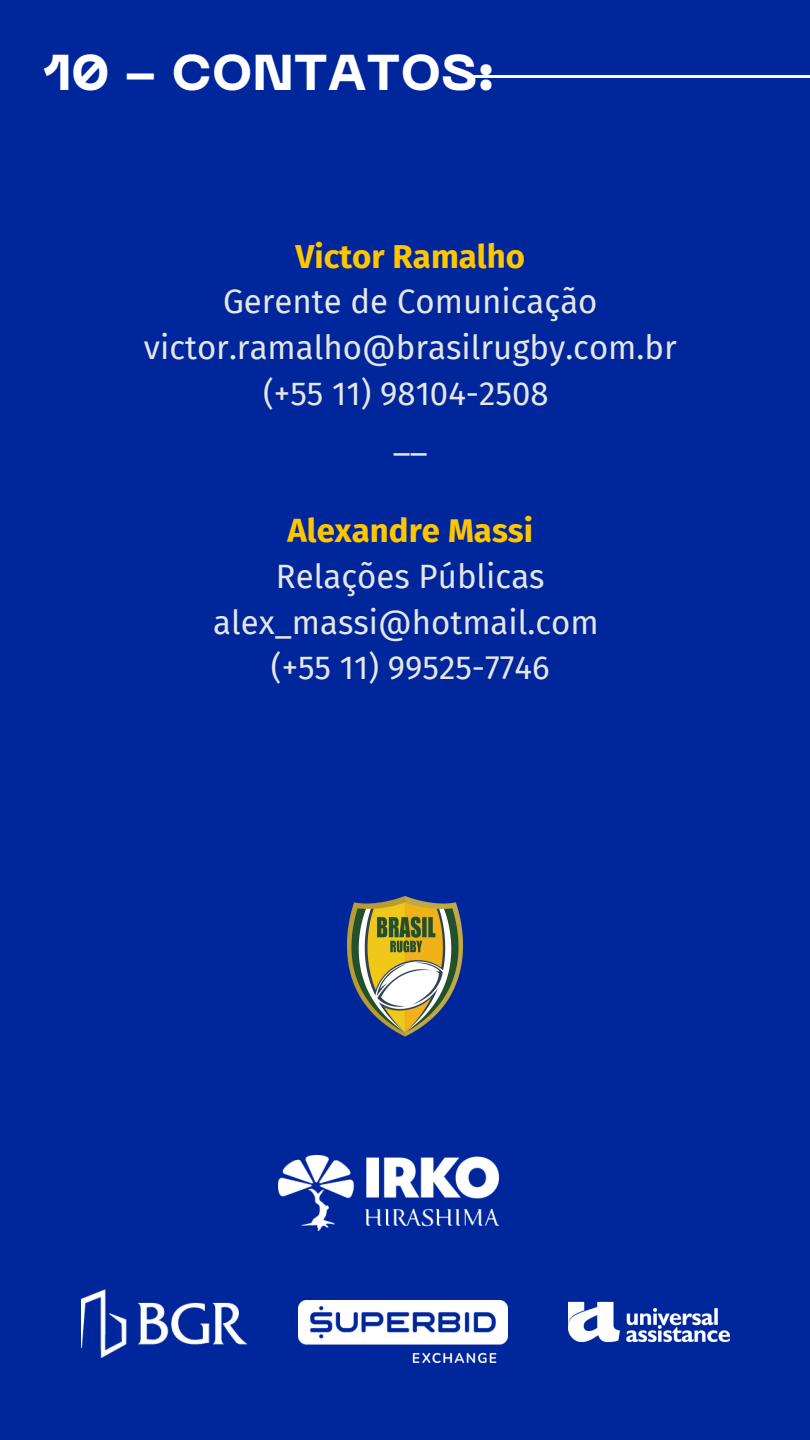
<style>
.page{position:relative;width:810px;height:1440px;background:#00269c}
.page>*{position:absolute;margin:0;border:0;box-sizing:border-box;transform-origin:0 0}
.t1{font:800 50px "PP Neue Machina";color:#fff}
.t2{font:33px/45.8px "Fira Sans";color:#e6e6e6;text-align:center}
.t3{font:700 33px "Fira Sans";color:#ffc600}
</style>
<div class="page">
<img style="left:346px;top:896px;width:117px;height:141px">
<hr style="left:467px;top:75px;width:343px;height:3px;background:#fff">
<img style="left:298px;top:1300px;width:209px;height:63px">
<img style="left:568px;top:1301px;width:161px;height:42px">
<img style="left:279px;top:1155px;width:220px;height:76px">
<img style="left:81px;top:1289px;width:167px;height:68px">
<h1 class="t1" style="left:42px;top:53px;width:454px">10 - CONTATOS:</h1>
<p class="t3" style="left:296px;top:237px;width:231px">Victor Ramalho</p>
<p class="t2" style="left:144px;top:279px;width:534px">Gerente de Comunicação victor.ramalho@brasilrugby.com.br (+55 11) 98104-2508<br>__</p>
<p class="t3" style="left:287px;top:511px;width:247px">Alexandre Massi</p>
<p class="t2" style="left:213px;top:554px;width:387px">Relações Públicas alex_massi@hotmail.com (+55 11) 99525-7746</p>
</div>
